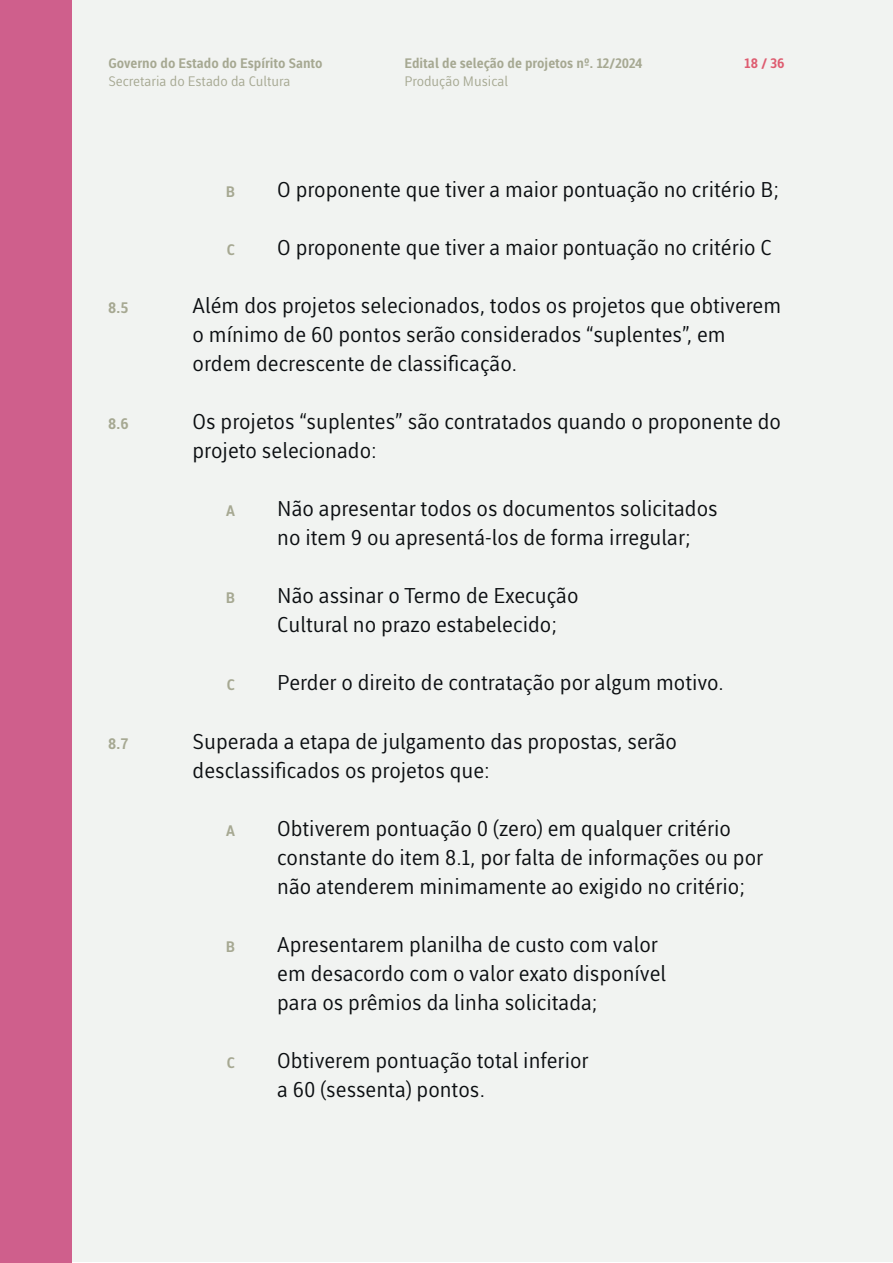
<style>
.page{position:relative;width:893px;height:1263px;background:#fff}
.page>*{position:absolute;margin:0;border:0;box-sizing:border-box;transform-origin:0 0}
.t1{font:21px/29px "Ufes Sans VF Roman";color:#0b0e11}
.t2{font:15px "Ufes Sans VF Roman";color:#a6a892}
.t3{font:13.5px/18px "Ufes Sans VF Roman";color:#a6a892}
.t4{font:13.5px "Ufes Sans VF Roman";color:#de5c70}
</style>
<div class="page">
<div style="left:1px;top:1px;width:891px;height:1261px;background:#f1f3f1"></div>
<div style="left:0;top:0;width:72px;height:1263px;background:#cf5f8c"></div>
<p class="t3" style="left:108px;top:54px;width:216px">Governo do Estado do Espírito Santo<br>Secretaria do Estado da Cultura</p>
<p class="t3" style="left:405px;top:54px;width:240px">Edital de seleção de projetos nº. 12/2024<br>Produção Musical</p>
<p class="t4" style="left:745px;top:55px;width:41px">18 / 36</p>
<p class="t2" style="left:226px;top:182px;width:11px">B</p>
<p class="t1" style="left:277px;top:175px;width:503px">O proponente que tiver a maior pontuação no critério B;</p>
<p class="t2" style="left:227px;top:240px;width:10px">C</p>
<p class="t1" style="left:277px;top:233px;width:496px">O proponente que tiver a maior pontuação no critério C</p>
<p class="t2" style="left:108px;top:298px;width:22px">8.5</p>
<p class="t1" style="left:193px;top:291px;width:590px">Além dos projetos selecionados, todos os projetos que obtiverem o mínimo de 60 pontos serão considerados “suplentes”, em ordem decrescente de classificação.</p>
<p class="t2" style="left:108px;top:414px;width:22px">8.6</p>
<p class="t1" style="left:193px;top:407px;width:590px">Os projetos “suplentes” são contratados quando o proponente do projeto selecionado:</p>
<p class="t2" style="left:226px;top:502px;width:10px">A</p>
<p class="t1" style="left:277px;top:494px;width:442px">Não apresentar todos os documentos solicitados no item 9 ou apresentá-los de forma irregular;</p>
<p class="t2" style="left:226px;top:589px;width:11px">B</p>
<p class="t1" style="left:277px;top:581px;width:303px">Não assinar o Termo de Execução<br>Cultural no prazo estabelecido;</p>
<p class="t2" style="left:227px;top:676px;width:10px">C</p>
<p class="t1" style="left:277px;top:668px;width:448px">Perder o direito de contratação por algum motivo.</p>
<p class="t2" style="left:108px;top:734px;width:22px">8.7</p>
<p class="t1" style="left:193px;top:726px;width:486px">Superada a etapa de julgamento das propostas, serão desclassificados os projetos que:</p>
<p class="t2" style="left:226px;top:821px;width:10px">A</p>
<p class="t1" style="left:277px;top:813px;width:488px">Obtiverem pontuação 0 (zero) em qualquer critério constante do item 8.1, por falta de informações ou por não atenderem minimamente ao exigido no critério;</p>
<p class="t2" style="left:226px;top:937px;width:11px">B</p>
<p class="t1" style="left:277px;top:929px;width:390px">Apresentarem planilha de custo com valor em desacordo com o valor exato disponível para os prêmios da linha solicitada;</p>
<p class="t2" style="left:227px;top:1053px;width:10px">C</p>
<p class="t1" style="left:277px;top:1046px;width:313px">Obtiverem pontuação total inferior a 60 (sessenta) pontos.</p>
</div>
